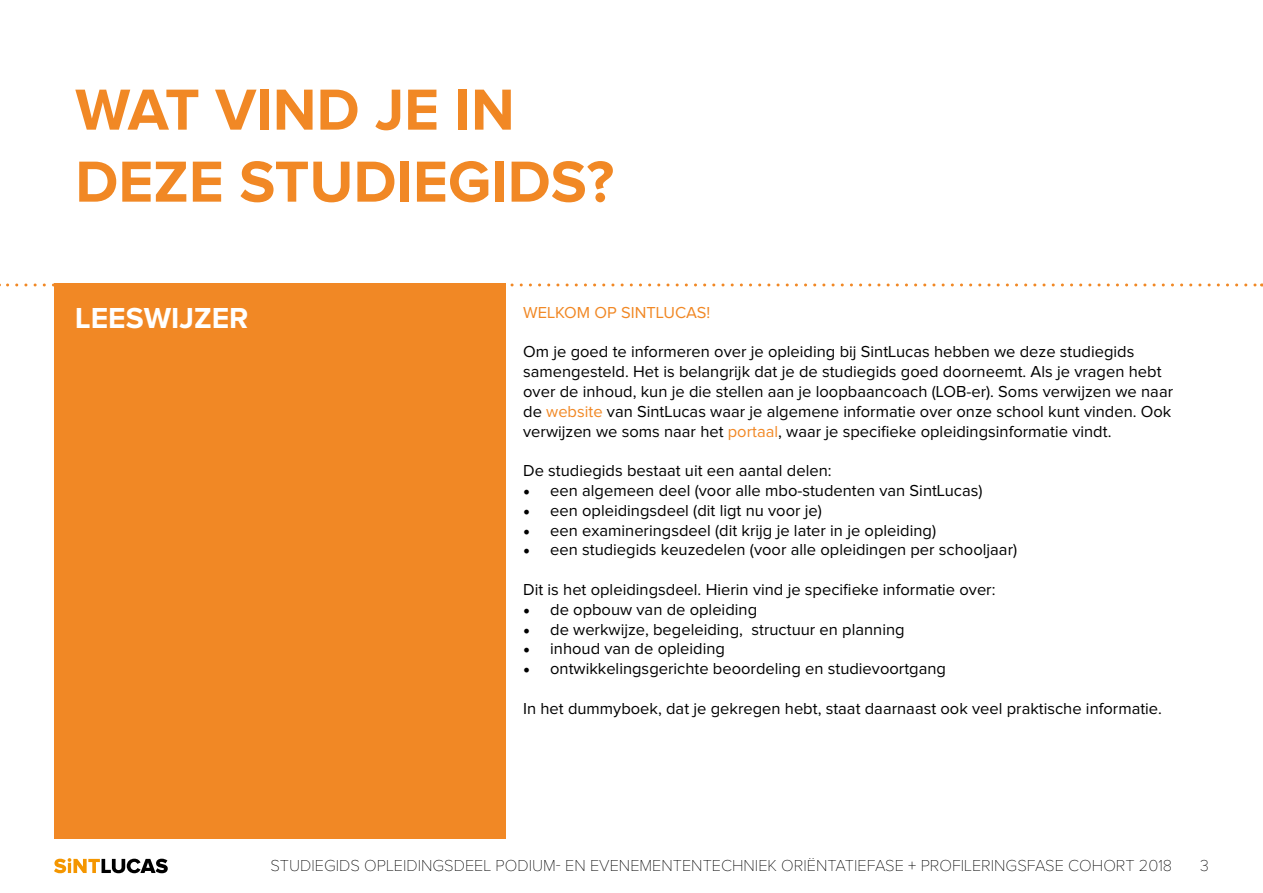
<style>
.page{position:relative;width:1263px;height:893px;background:#fff}
.page>*{position:absolute;margin:0;border:0;box-sizing:border-box;transform-origin:0 0}
.t1{font:700 60px/72px "Proxima Nova";color:#f18825}
.t2{font:700 30px "Proxima Nova";color:#fff}
.t3{font:16.5px/19.8px "Proxima Nova";color:#000}
.t4{font:100 16.5px "Proxima Nova";color:#000}
.t5{font:16.5px "Proxima Nova";color:#f18825}
.s1{color:#f18825}
.s2{font-family:"Minion Pro";font-size:18px}
</style>
<div class="page">
<svg style="left:54px;top:858px;width:114px;height:15px"></svg>
<div style="left:54px;top:283px;width:451px;height:556px;background:#f18825"></div>
<svg style="left:8px;top:283px;width:1254px;height:3px"></svg>
<h1 class="t1" style="left:75px;top:76px;width:540px">WAT VIND JE IN<br>DEZE STUDIEGIDS?</h1>
<h2 class="t2" style="left:75px;top:305px;width:175px">LEESWIJZER</h2>
<p class="t5" style="left:523px;top:305px;width:189px">WELKOM OP SINTLUCAS!</p>
<p class="t3" style="left:523px;top:343px;width:651px">Om je goed te informeren over je opleiding bij SintLucas hebben we deze studiegids samengesteld. Het is belangrijk dat je de studiegids goed doorneemt. Als je vragen hebt over de inhoud, kun je die stellen aan je loopbaancoach (LOB-er). Soms verwijzen we naar de <span class="s1">website</span> van SintLucas waar je algemene informatie over onze school kunt vinden. Ook verwijzen we soms naar het <span class="s1">portaal</span>, waar je specifieke opleidingsinformatie vindt.</p>
<p class="t3" style="left:523px;top:461px;width:310px">De studiegids bestaat uit een aantal delen:</p>
<p class="t3" style="left:523px;top:481px;width:461px"><span class="s2">•</span> een algemeen deel (voor alle mbo-studenten van SintLucas)</p>
<p class="t3" style="left:523px;top:501px;width:300px"><span class="s2">•</span> een opleidingsdeel (dit ligt nu voor je)</p>
<p class="t3" style="left:523px;top:521px;width:414px"><span class="s2">•</span> een examineringsdeel (dit krijg je later in je opleiding)</p>
<p class="t3" style="left:523px;top:541px;width:495px"><span class="s2">•</span> een studiegids keuzedelen (voor alle opleidingen per schooljaar)</p>
<p class="t3" style="left:523px;top:580px;width:474px">Dit is het opleidingsdeel. Hierin vind je specifieke informatie over:</p>
<p class="t3" style="left:523px;top:600px;width:235px"><span class="s2">•</span> de opbouw van de opleiding</p>
<p class="t3" style="left:523px;top:620px;width:383px"><span class="s2">•</span> de werkwijze, begeleiding, structuur en planning</p>
<p class="t3" style="left:523px;top:640px;width:203px"><span class="s2">•</span> inhoud van de opleiding</p>
<p class="t3" style="left:523px;top:659px;width:424px"><span class="s2">•</span> ontwikkelingsgerichte beoordeling en studievoortgang</p>
<p class="t3" style="left:523px;top:699px;width:640px">In het dummyboek, dat je gekregen hebt, staat daarnaast ook veel praktische informatie.</p>
<p class="t4" style="left:270px;top:858px;width:903px">STUDIEGIDS OPLEIDINGSDEEL PODIUM- EN EVENEMENTENTECHNIEK ORIËNTATIEFASE + PROFILERINGSFASE COHORT 2018</p>
<p class="t4" style="left:1200px;top:858px;width:10px">3</p>
</div>
